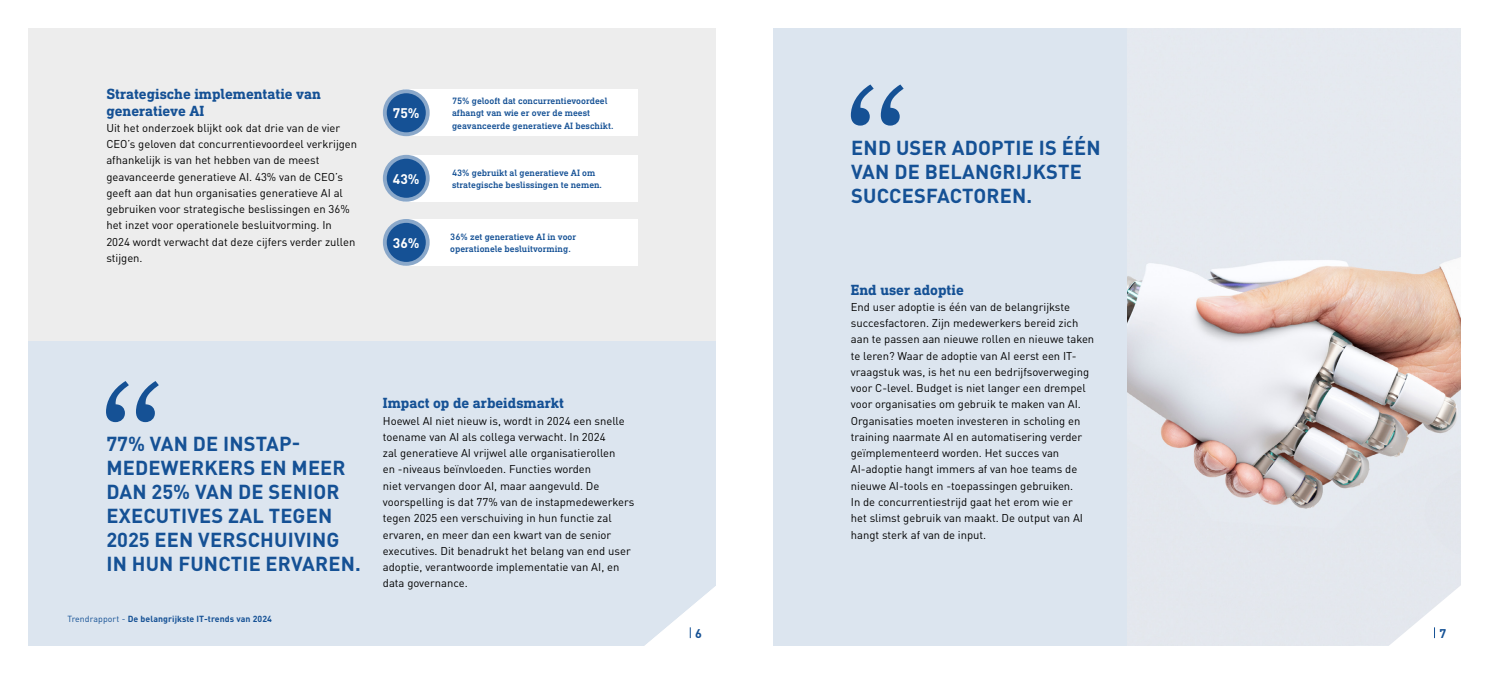
<style>
.page{position:relative;width:1489px;height:674px;background:#fff}
.page>*{position:absolute;margin:0;border:0;box-sizing:border-box;transform-origin:0 0}
.t1{font:700 20px/24px "Bechtle DIN";letter-spacing:.01em;color:#155195}
.t2{font:700 15px/16.2px "DIN Next Slab Pro";color:#155195}
.t3{font:700 13.75px "Bechtle DIN";color:#fff}
.t4{font:700 12.5px "Bechtle DIN";color:#155195}
.t5{font:11.25px/16.2px "Bechtle DIN";color:#000}
.t6{font:500 9.38px/12.5px "DIN Next Slab Pro";color:#155195}
.t7{font:700 8.75px "Bechtle DIN";letter-spacing:.01em;color:#155195}
.s1{font-weight:400}
</style>
<div class="page">
<div style="left:28px;top:28px;width:688px;height:617px;background:#ededed"></div>
<div style="left:28px;top:340px;width:688px;height:305px;background:#dce5ef"></div>
<svg style="left:106px;top:381px;width:53px;height:41px"></svg>
<div style="left:772px;top:28px;width:688px;height:617px;background:#dce5ef"></div>
<img style="left:1127px;top:33px;width:333px;height:476px">
<div style="left:404px;top:89px;width:234px;height:47px;background:#fff"></div>
<div style="left:404px;top:155px;width:234px;height:47px;background:#fff"></div>
<div style="left:404px;top:219px;width:234px;height:47px;background:#fff"></div>
<svg style="left:850px;top:84px;width:53px;height:41px"></svg>
<div style="left:385px;top:91px;width:43px;height:43px;background:#155195;border-radius:50%"></div>
<div style="left:383px;top:89px;width:46px;height:47px;border:4px solid #8aa8ca;border-radius:50%"></div>
<div style="left:385px;top:157px;width:43px;height:43px;background:#155195;border-radius:50%"></div>
<div style="left:383px;top:155px;width:46px;height:46px;border:4px solid #8aa8ca;border-radius:50%"></div>
<div style="left:385px;top:221px;width:43px;height:43px;background:#155195;border-radius:50%"></div>
<div style="left:383px;top:219px;width:46px;height:47px;border:4px solid #8aa8ca;border-radius:50%"></div>
<svg style="left:1282px;top:521px;width:179px;height:125px"></svg>
<svg style="left:538px;top:586px;width:178px;height:60px"></svg>
<h2 class="t2" style="left:106px;top:86px;width:216px">Strategische implementatie van generatieve AI</h2>
<p class="t5" style="left:106px;top:118px;width:252px">Uit het onderzoek blijkt ook dat drie van de vier CEO’s geloven dat concurrentievoordeel verkrijgen afhankelijk is van het hebben van de meest geavanceerde generatieve AI. 43% van de CEO’s geeft aan dat hun organisaties generatieve AI al gebruiken voor strategische beslissingen en 36% het inzet voor operationele besluitvorming. In 2024 wordt verwacht dat deze cijfers verder zullen stijgen.</p>
<p class="t3" style="left:393px;top:101px;width:28px">75%</p>
<p class="t3" style="left:393px;top:167px;width:28px">43%</p>
<p class="t3" style="left:393px;top:231px;width:28px">36%</p>
<p class="t6" style="left:452px;top:94px;width:163px">75% gelooft dat concurrentievoordeel afhangt van wie er over de meest geavanceerde generatieve AI beschikt.</p>
<p class="t6" style="left:452px;top:166px;width:151px">43% gebruikt al generatieve AI om strategische beslissingen te nemen.</p>
<p class="t6" style="left:450px;top:230px;width:128px">36% zet generatieve AI in voor operationele besluitvorming.</p>
<h1 class="t1" style="left:106px;top:429px;width:256px">77% VAN DE INSTAP-<br>MEDEWERKERS EN MEER<br>DAN 25% VAN DE SENIOR<br>EXECUTIVES ZAL TEGEN<br>2025 EEN VERSCHUIVING<br>IN HUN FUNCTIE ERVAREN.</h1>
<p class="t7" style="left:67px;top:610px;width:206px"><span class="s1">Trendrapport -</span> De belangrijkste IT-trends van 2024</p>
<h2 class="t2" style="left:383px;top:395px;width:183px">Impact op de arbeidsmarkt</h2>
<p class="t5" style="left:383px;top:411px;width:253px">Hoewel AI niet nieuw is, wordt in 2024 een snelle toename van AI als collega verwacht. In 2024<br>zal generatieve AI vrijwel alle organisatierollen<br>en -niveaus beïnvloeden. Functies worden<br>niet vervangen door AI, maar aangevuld. De voorspelling is dat 77% van de instapmedewerkers tegen 2025 een verschuiving in hun functie zal ervaren, en meer dan een kwart van de senior executives. Dit benadrukt het belang van end user adoptie, verantwoorde implementatie van AI, en data governance.</p>
<p class="t4" style="left:695px;top:622px;width:8px">6</p>
<h1 class="t1" style="left:851px;top:133px;width:251px">END USER ADOPTIE IS ÉÉN<br>VAN DE BELANGRIJKSTE<br>SUCCESFACTOREN.</h1>
<h2 class="t2" style="left:850px;top:281px;width:114px">End user adoptie</h2>
<p class="t5" style="left:850px;top:297px;width:245px">End user adoptie is één van de belangrijkste succesfactoren. Zijn medewerkers bereid zich aan te passen aan nieuwe rollen en nieuwe taken te leren? Waar de adoptie van AI eerst een IT&shy;vraagstuk was, is het nu een bedrijfsoverweging voor C-level. Budget is niet langer een drempel voor organisaties om gebruik te maken van AI.<br>Organisaties moeten investeren in scholing en training naarmate AI en automatisering verder geïmplementeerd worden. Het succes van AI-adoptie hangt immers af van hoe teams de nieuwe AI-tools en -toepassingen gebruiken.<br>In de concurrentiestrijd gaat het erom wie er<br>het slimst gebruik van maakt. De output van AI hangt sterk af van de input.</p>
<p class="t4" style="left:1439px;top:622px;width:8px">7</p>
</div>
